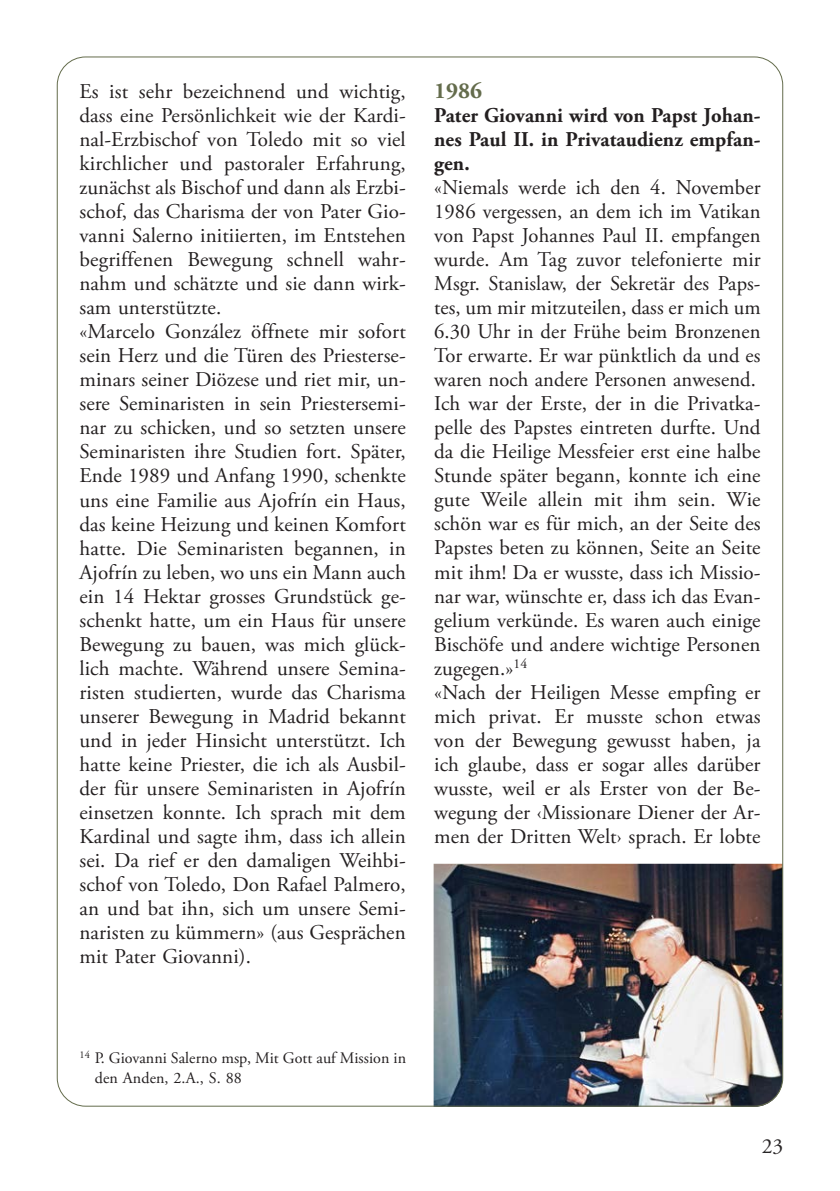
<style>
.page{position:relative;width:840px;height:1191px;background:#fff}
.page>*{position:absolute;margin:0;border:0;box-sizing:border-box;transform-origin:0 0}
.t1{font:700 23px "Adobe Garamond Pro";color:#646c4c}
.t2{font:21.6px "Adobe Garamond Pro";color:#282526}
.t3{font:21px/24px "Adobe Garamond Pro";letter-spacing:.005em;color:#231f20}
.t4{font:700 21px/24px "Adobe Garamond Pro";letter-spacing:.005em;color:#231f20;text-align:justify}
.t5{font:16px/20px "Adobe Garamond Pro";letter-spacing:.005em;color:#231f20}
</style>
<div class="page">
<img style="left:433px;top:863px;width:349px;height:244px">
<p class="t3" style="left:79px;top:80px;width:328px">Es ist sehr bezeichnend und wichtig, dass eine Persönlichkeit wie der Kardi&shy;nal-Erzbischof von Toledo mit so viel kirchlicher und pastoraler Erfahrung, zunächst als Bischof und dann als Erzbi&shy;schof, das Charisma der von Pater Gio&shy;vanni Salerno initiierten, im Entstehen begriffenen Bewegung schnell wahr&shy;nahm und schätzte und sie dann wirk&shy;sam unterstützte.<br>«Marcelo González öffnete mir sofort sein Herz und die Türen des Priesterse&shy;minars seiner Diözese und riet mir, un&shy;sere Seminaristen in sein Priestersemi&shy;nar zu schicken, und so setzten unsere Seminaristen ihre Studien fort. Später, Ende 1989 und Anfang 1990, schenkte uns eine Familie aus Ajofrín ein Haus, das keine Heizung und keinen Komfort hatte. Die Seminaristen begannen, in Ajofrín zu leben, wo uns ein Mann auch ein 14 Hektar grosses Grundstück ge&shy;schenkt hatte, um ein Haus für unsere Bewegung zu bauen, was mich glück&shy;lich machte. Während unsere Semina&shy;risten studierten, wurde das Charisma unserer Bewegung in Madrid bekannt und in jeder Hinsicht unterstützt. Ich hatte keine Priester, die ich als Ausbil&shy;der für unsere Seminaristen in Ajofrín einsetzen konnte. Ich sprach mit dem Kardinal und sagte ihm, dass ich allein sei. Da rief er den damaligen Weihbi&shy;schof von Toledo, Don Rafael Palmero, an und bat ihn, sich um unsere Semi&shy;naristen zu kümmern» (aus Gesprächen mit Pater Giovanni).</p>
<p class="t1" style="left:434px;top:78px;width:49px">1986</p>
<p class="t4" style="left:434px;top:104px;width:327px">Pater Giovanni wird von Papst Johan&shy;nes Paul II. in Privataudienz empfan&shy;gen.</p>
<p class="t3" style="left:434px;top:176px;width:328px">«Niemals werde ich den 4. November 1986 vergessen, an dem ich im Vatikan von Papst Johannes Paul II. empfangen wurde. Am Tag zuvor telefonierte mir Msgr. Stanislaw, der Sekretär des Paps&shy;tes, um mir mitzuteilen, dass er mich um 6.30 Uhr in der Frühe beim Bronzenen Tor erwarte. Er war pünktlich da und es waren noch andere Personen anwesend.<br>Ich war der Erste, der in die Privatka&shy;pelle des Papstes eintreten durfte. Und da die Heilige Messfeier erst eine halbe Stunde später begann, konnte ich eine gute Weile allein mit ihm sein. Wie schön war es für mich, an der Seite des Papstes beten zu können, Seite an Seite mit ihm! Da er wusste, dass ich Missio&shy;nar war, wünschte er, dass ich das Evan&shy;gelium verkünde. Es waren auch einige Bischöfe und andere wichtige Personen zugegen.»<sup>14<br></sup>«Nach der Heiligen Messe empfing er mich privat. Er musste schon etwas von der Bewegung gewusst haben, ja ich glaube, dass er sogar alles darüber wusste, weil er als Erster von der Be&shy;wegung der ‹Missionare Diener der Ar&shy;men der Dritten Welt› sprach. Er lobte</p>
<p class="t5" style="left:95px;top:1048px;width:312px;text-indent:-15px"><sup>14</sup> P. Giovanni Salerno msp, Mit Gott auf Mission in den Anden, 2.A., S. 88</p>
<p class="t2" style="left:761px;top:1133px;width:23px">23</p>
</div>
